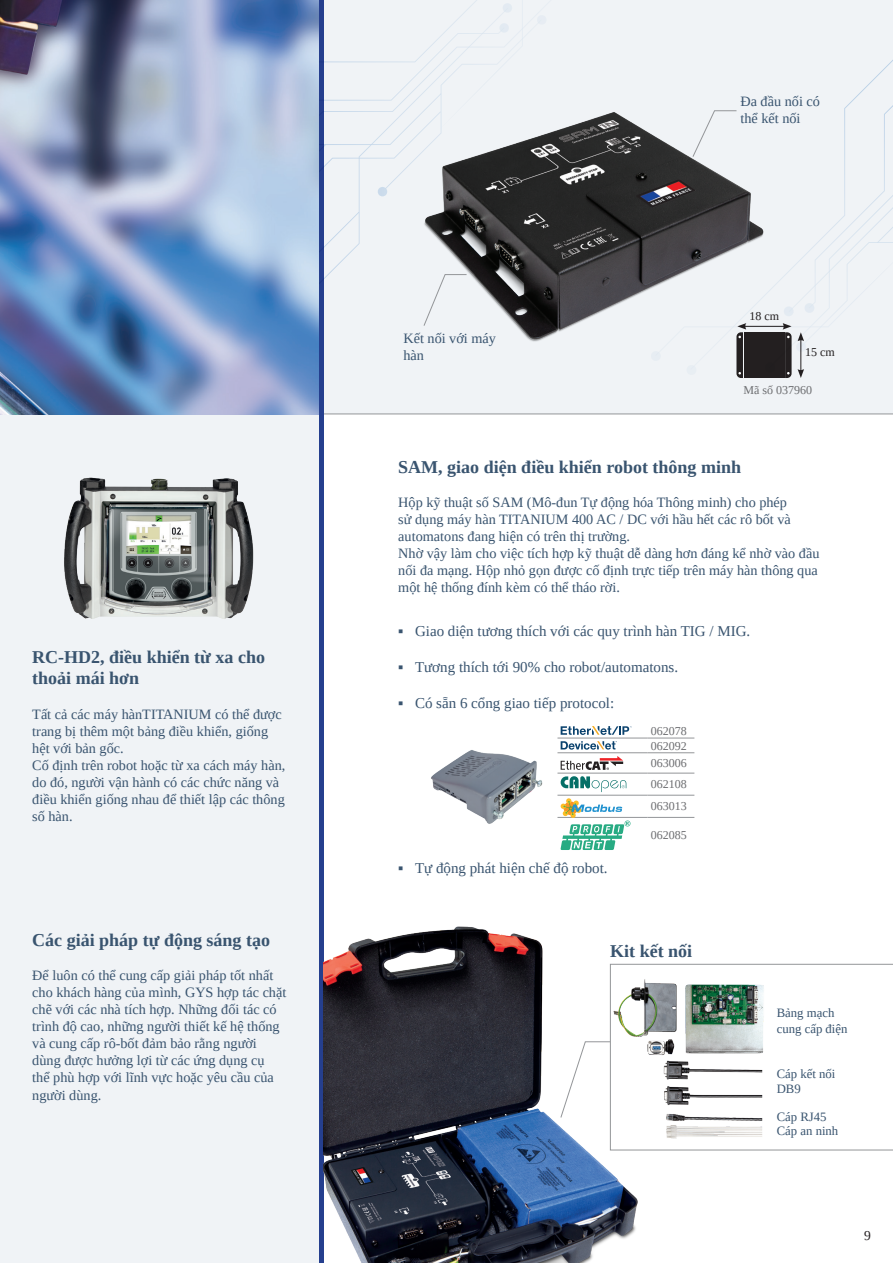
<style>
.page{position:relative;width:893px;height:1263px;background:#fff}
.page>*{position:absolute;margin:0;border:0;box-sizing:border-box;transform-origin:0 0}
.t1{font:700 18px/21.6px "Tinos";color:#39546f}
.t2{font:15px "Tinos";color:#39546f}
.t3{font:14.25px/17.1px "Tinos";color:#39546f}
.t4{font:13.5px "Tinos";color:#231f20}
.t5{font:12.75px/15.3px "Tinos";color:#39546f}
.t6{font:12px "Tinos";color:#6c6d70}
.t7{font:12px "Tinos";color:#231f20}
</style>
<div class="page">
<div style="left:324px;top:0;width:569px;height:414px;background:#f0f3f6"></div>
<svg style="left:645px;top:964px;width:248px;height:186px"></svg>
<div style="left:0;top:0;width:319px;height:1263px;background:#f0f3f6"></div>
<img style="left:0;top:0;width:319px;height:414px">
<div style="left:319px;top:0;width:5px;height:1263px;background:#253f8e"></div>
<hr style="left:557px;top:738px;width:91px;height:1px;background:#939598">
<hr style="left:648px;top:738px;width:46px;height:1px;background:#939598">
<hr style="left:557px;top:752px;width:91px;height:1px;background:#939598">
<hr style="left:648px;top:752px;width:46px;height:1px;background:#939598">
<hr style="left:557px;top:773px;width:91px;height:1px;background:#939598">
<hr style="left:648px;top:773px;width:46px;height:1px;background:#939598">
<hr style="left:557px;top:795px;width:91px;height:1px;background:#939598">
<hr style="left:648px;top:795px;width:46px;height:1px;background:#939598">
<hr style="left:557px;top:817px;width:91px;height:1px;background:#939598">
<hr style="left:648px;top:817px;width:46px;height:1px;background:#939598">
<img style="left:431px;top:750px;width:112px;height:74px">
<svg style="left:561px;top:726px;width:71px;height:9px"></svg>
<svg style="left:561px;top:741px;width:56px;height:9px"></svg>
<svg style="left:561px;top:756px;width:62px;height:14px"></svg>
<svg style="left:561px;top:776px;width:65px;height:16px"></svg>
<svg style="left:561px;top:798px;width:69px;height:52px"></svg>
<img style="left:417px;top:102px;width:234px;height:251px">
<img style="left:324px;top:926px;width:321px;height:337px">
<img style="left:64px;top:477px;width:190px;height:142px">
<img style="left:610px;top:974px;width:165px;height:166px">
<svg style="left:560px;top:1041px;width:51px;height:77px"></svg>
<div style="left:690px;top:0;width:203px;height:44px;background:#f0f3f6"></div>
<svg style="left:651px;top:44px;width:242px;height:334px"></svg>
<svg style="left:324px;top:225px;width:238px;height:118px"></svg>
<svg style="left:550px;top:0;width:14px;height:225px"></svg>
<svg style="left:324px;top:0;width:226px;height:326px"></svg>
<p class="t1" style="left:32px;top:646px;width:234px">RC-HD2, điều khiển từ xa cho thoải mái hơn</p>
<p class="t3" style="left:32px;top:705px;width:251px">Tất cả các máy hànTITANIUM có thể được trang bị thêm một bảng điều khiển, giống hệt với bản gốc.</p>
<p class="t3" style="left:32px;top:756px;width:255px">Cố định trên robot hoặc từ xa cách máy hàn, do đó, người vận hành có các chức năng và điều khiển giống nhau để thiết lập các thông số hàn.</p>
<p class="t1" style="left:32px;top:928px;width:239px">Các giải pháp tự động sáng tạo</p>
<p class="t3" style="left:32px;top:966px;width:256px">Để luôn có thể cung cấp giải pháp tốt nhất cho khách hàng của mình, GYS hợp tác chặt chẽ với các nhà tích hợp. Những đối tác có trình độ cao, những người thiết kế hệ thống và cung cấp rô-bốt đảm bảo rằng người dùng được hưởng lợi từ các ứng dụng cụ<br>thể phù hợp với lĩnh vực hoặc yêu cầu của người dùng.</p>
<p class="t3" style="left:740px;top:92px;width:81px">Đa đầu nối có thể kết nối</p>
<p class="t3" style="left:403px;top:330px;width:94px">Kết nối với máy hàn</p>
<p class="t7" style="left:750px;top:308px;width:31px">18 cm</p>
<p class="t7" style="left:805px;top:344px;width:31px">15 cm</p>
<p class="t6" style="left:743px;top:383px;width:70px">Mã số 037960</p>
<p class="t1" style="left:398px;top:455px;width:344px">SAM, giao diện điều khiển robot thông minh</p>
<p class="t3" style="left:398px;top:493px;width:394px">Hộp kỹ thuật số SAM (Mô-đun Tự động hóa Thông minh) cho phép sử dụng máy hàn TITANIUM 400 AC / DC với hầu hết các rô bốt và automatons đang hiện có trên thị trường.</p>
<p class="t3" style="left:398px;top:545px;width:423px;text-align:justify">Nhờ vậy làm cho việc tích hợp kỹ thuật dễ dàng hơn đáng kể nhờ vào đầu nối đa mạng. Hộp nhỏ gọn được cố định trực tiếp trên máy hàn thông qua một hệ thống đính kèm có thể tháo rời.</p>
<p class="t2" style="left:398px;top:621px;width:354px">▪ Giao diện tương thích với các quy trình hàn TIG / MIG.</p>
<p class="t2" style="left:398px;top:657px;width:282px">▪ Tương thích tới 90% cho robot/automatons.</p>
<p class="t2" style="left:398px;top:693px;width:218px">▪ Có sẵn 6 cổng giao tiếp protocol:</p>
<p class="t6" style="left:651px;top:723px;width:37px">062078</p>
<p class="t6" style="left:651px;top:738px;width:37px">062092</p>
<p class="t6" style="left:651px;top:755px;width:37px">063006</p>
<p class="t6" style="left:651px;top:776px;width:37px">062108</p>
<p class="t6" style="left:651px;top:799px;width:37px">063013</p>
<p class="t6" style="left:651px;top:828px;width:37px">062085</p>
<p class="t2" style="left:398px;top:858px;width:211px">▪ Tự động phát hiện chế độ robot.</p>
<p class="t1" style="left:610px;top:940px;width:84px">Kit kết nối</p>
<p class="t5" style="left:777px;top:1005px;width:72px">Bảng mạch cung cấp điện</p>
<p class="t5" style="left:777px;top:1066px;width:60px">Cáp kết nối<br>DB9</p>
<p class="t5" style="left:777px;top:1109px;width:51px">Cáp RJ45</p>
<p class="t5" style="left:777px;top:1123px;width:63px">Cáp an ninh</p>
<p class="t4" style="left:864px;top:1226px;width:8px">9</p>
</div>
